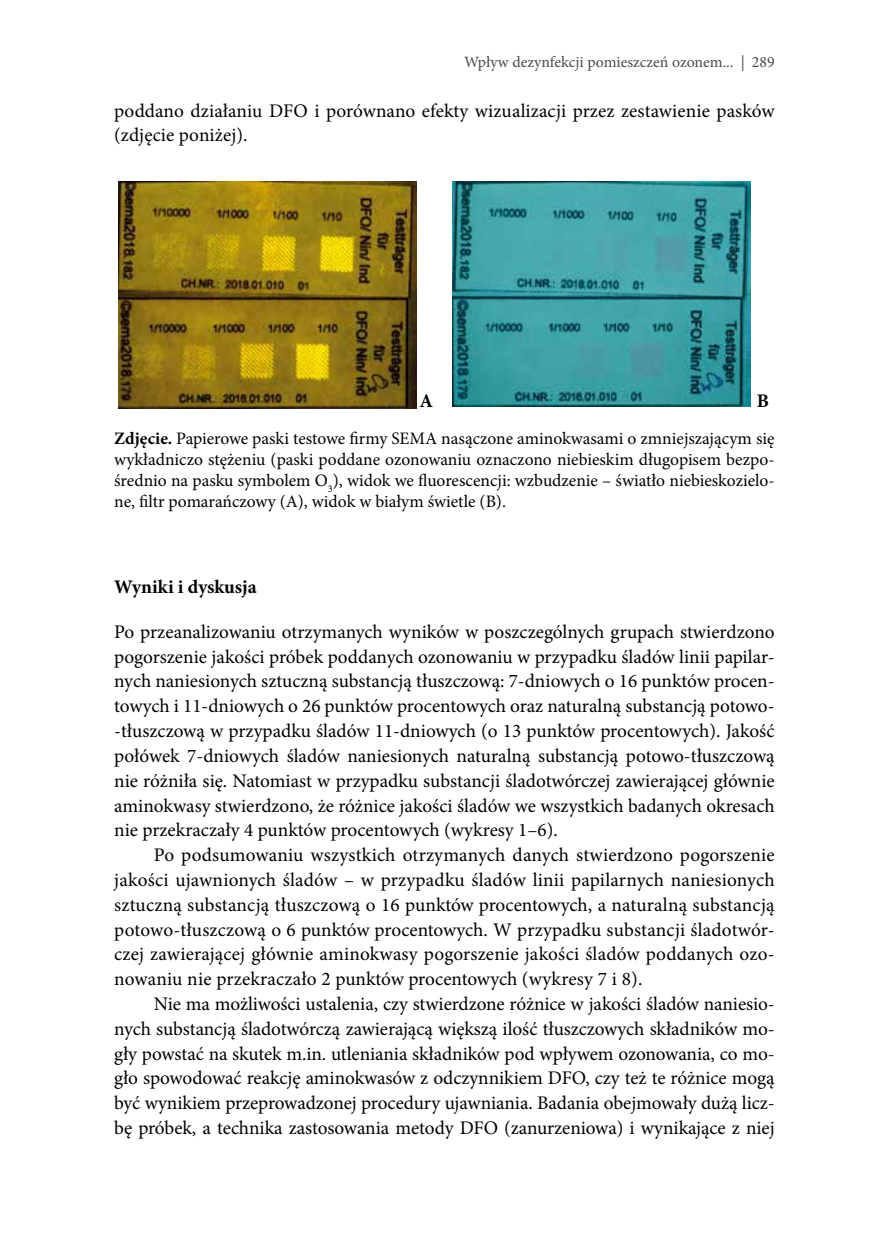
<style>
.page{position:relative;width:874px;height:1241px;background:#fff}
.page>*{position:absolute;margin:0;border:0;box-sizing:border-box;transform-origin:0 0}
.t1{font:19.25px/24.8px "Minion Pro";color:#000;text-align:justify}
.t2{font:700 19.25px "Minion Pro";color:#000}
.t3{font:17.5px/21px "Minion Pro";color:#000;text-align:justify}
.t4{font:15.75px "Minion Pro";color:#4a4a49}
.s1{font-weight:700}
</style>
<div class="page">
<img style="left:118px;top:182px;width:298px;height:226px">
<img style="left:452px;top:182px;width:298px;height:224px">
<p class="t4" style="left:464px;top:52px;width:312px">Wpływ dezynfekcji pomieszczeń ozonem... | 289</p>
<p class="t1" style="left:114px;top:98px;width:661px">poddano działaniu DFO i porównano efekty wizualizacji przez zestawienie pasków (zdjęcie poniżej).</p>
<p class="t2" style="left:419px;top:387px;width:15px">A</p>
<p class="t2" style="left:756px;top:387px;width:14px">B</p>
<p class="t3" style="left:114px;top:428px;width:661px"><span class="s1">Zdjęcie.</span> Papierowe paski testowe firmy SEMA nasączone aminokwasami o zmniejszającym się wykładniczo stężeniu (paski poddane ozonowaniu oznaczono niebieskim długopisem bezpo&shy;średnio na pasku symbolem O<sub>3</sub>), widok we fluorescencji: wzbudzenie – światło niebieskozielo&shy;ne, filtr pomarańczowy (A), widok w białym świetle (B).</p>
<p class="t2" style="left:114px;top:573px;width:144px">Wyniki i dyskusja</p>
<p class="t1" style="left:114px;top:619px;width:661px">Po przeanalizowaniu otrzymanych wyników w poszczególnych grupach stwierdzono pogorszenie jakości próbek poddanych ozonowaniu w przypadku śladów linii papilar&shy;nych naniesionych sztuczną substancją tłuszczową: 7-dniowych o 16 punktów procen&shy;towych i 11-dniowych o 26 punktów procentowych oraz naturalną substancją potowo--tłuszczową w przypadku śladów 11-dniowych (o 13 punktów procentowych). Jakość połówek 7-dniowych śladów naniesionych naturalną substancją potowo-tłuszczową nie różniła się. Natomiast w przypadku substancji śladotwórczej zawierającej głównie aminokwasy stwierdzono, że różnice jakości śladów we wszystkich badanych okresach nie przekraczały 4 punktów procentowych (wykresy 1–6).</p>
<p class="t1" style="left:114px;top:842px;width:661px;text-indent:40px">Po podsumowaniu wszystkich otrzymanych danych stwierdzono pogorszenie jakości ujawnionych śladów – w przypadku śladów linii papilarnych naniesionych sztuczną substancją tłuszczową o 16 punktów procentowych, a naturalną substancją potowo-tłuszczową o 6 punktów procentowych. W przypadku substancji śladotwór&shy;czej zawierającej głównie aminokwasy pogorszenie jakości śladów poddanych ozo&shy;nowaniu nie przekraczało 2 punktów procentowych (wykresy 7 i 8).</p>
<p class="t1" style="left:114px;top:991px;width:661px;text-indent:40px">Nie ma możliwości ustalenia, czy stwierdzone różnice w jakości śladów naniesio&shy;nych substancją śladotwórczą zawierającą większą ilość tłuszczowych składników mo&shy;gły powstać na skutek m.in. utleniania składników pod wpływem ozonowania, co mo&shy;gło spowodować reakcję aminokwasów z odczynnikiem DFO, czy też te różnice mogą być wynikiem przeprowadzonej procedury ujawniania. Badania obejmowały dużą licz&shy;bę próbek, a technika zastosowania metody DFO (zanurzeniowa) i wynikające z niej</p>
</div>
